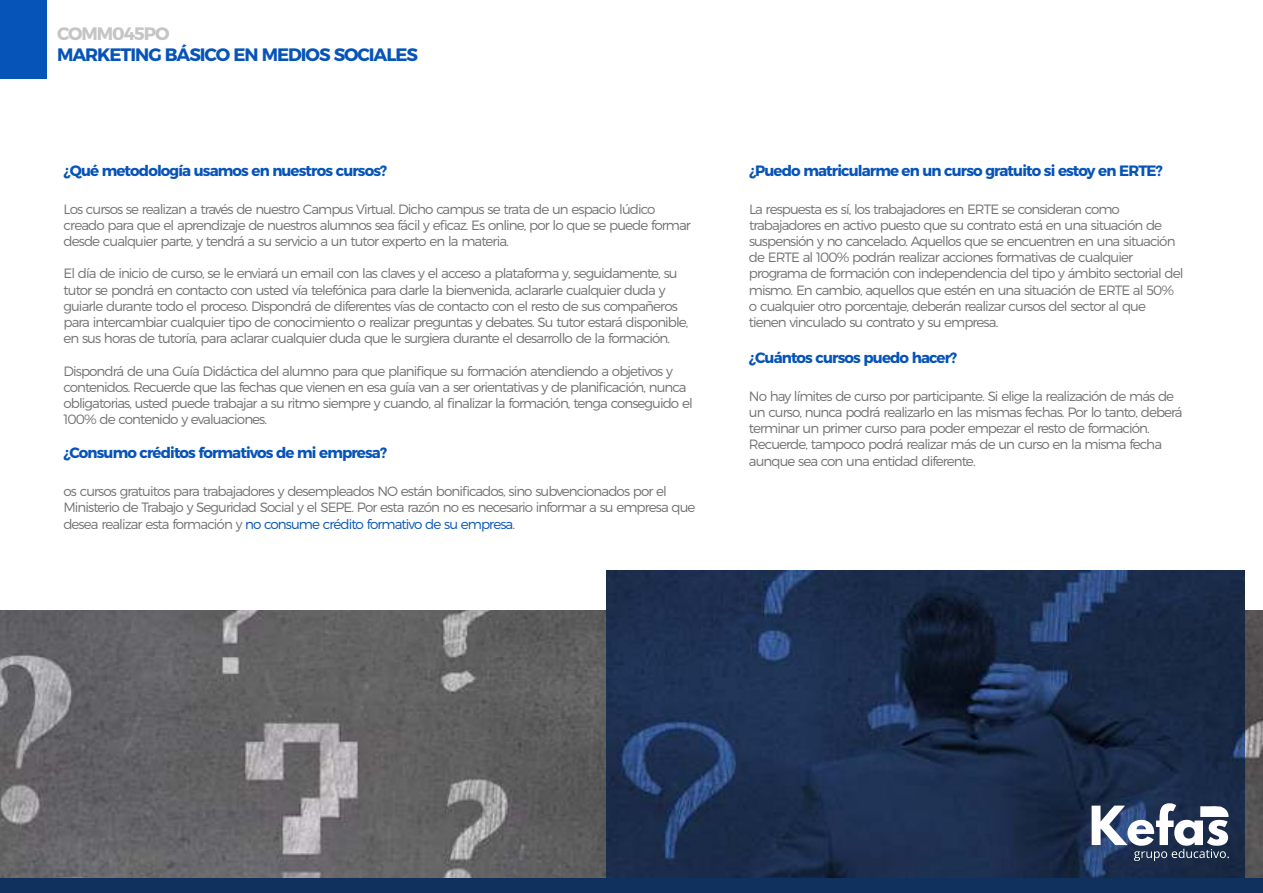
<style>
.page{position:relative;width:1263px;height:893px;background:#fff}
.page>*{position:absolute;margin:0;border:0;box-sizing:border-box;transform-origin:0 0}
.t1{font:italic 700 18px "Montserrat";letter-spacing:-.06em;color:#0754b8}
.t2{font:italic 700 18px "Montserrat";letter-spacing:-.06em;color:#c6c4c4}
.t3{font:italic 700 15px "Montserrat";letter-spacing:-.06em;color:#0754b8}
.t4{font:italic 300 13.5px/16.2px "Montserrat";letter-spacing:-.07em;color:#727271}
.s1{color:#0754b8}
</style>
<div class="page">
<img style="left:0;top:611px;width:1263px;height:267px">
<img style="left:606px;top:571px;width:638px;height:307px">
<svg style="left:1091px;top:802px;width:138px;height:59px"></svg>
<div style="left:0;top:878px;width:1263px;height:15px;background:#10315d"></div>
<div style="left:0;top:0;width:46px;height:78px;background:#0754b8"></div>
<h1 class="t2" style="left:57px;top:22px;width:114px">COMM045PO</h1>
<h1 class="t1" style="left:57px;top:44px;width:363px">MARKETING BÁSICO EN MEDIOS SOCIALES</h1>
<p class="t3" style="left:64px;top:161px;width:325px">¿Qué metodología usamos en nuestros cursos?</p>
<p class="t4" style="left:64px;top:201px;width:629px">Los cursos se realizan a través de nuestro Campus Virtual. Dicho campus se trata de un espacio lúdico creado para que el aprendizaje de nuestros alumnos sea fácil y eficaz. Es online, por lo que se puede formar desde cualquier parte, y tendrá a su servicio a un tutor experto en la materia.</p>
<p class="t4" style="left:63px;top:265px;width:627px">El día de inicio de curso, se le enviará un email con las claves y el acceso a plataforma y, seguidamente, su tutor se pondrá en contacto con usted vía telefónica para darle la bienvenida, aclararle cualquier duda y guiarle durante todo el proceso. Dispondrá de diferentes vías de contacto con el resto de sus compañeros para intercambiar cualquier tipo de conocimiento o realizar preguntas y debates. Su tutor estará disponible, en sus horas de tutoría, para aclarar cualquier duda que le surgiera durante el desarrollo de la formación.</p>
<p class="t4" style="left:63px;top:363px;width:631px">Dispondrá de una Guía Didáctica del alumno para que planifique su formación atendiendo a objetivos y contenidos. Recuerde que las fechas que vienen en esa guía van a ser orientativas y de planificación, nunca obligatorias, usted puede trabajar a su ritmo siempre y cuando, al finalizar la formación, tenga conseguido el 100% de contenido y evaluaciones.</p>
<p class="t3" style="left:63px;top:444px;width:325px">¿Consumo créditos formativos de mi empresa?</p>
<p class="t4" style="left:63px;top:483px;width:634px">os cursos gratuitos para trabajadores y desempleados NO están bonificados, sino subvencionados por el<br>Ministerio de Trabajo y Seguridad Social y el SEPE. Por esta razón no es necesario informar a su empresa que desea realizar esta formación y <span class="s1">no consume crédito formativo de su empresa</span>.</p>
<p class="t3" style="left:749px;top:161px;width:415px">¿Puedo matricularme en un curso gratuito si estoy en ERTE?</p>
<p class="t4" style="left:749px;top:201px;width:436px">La respuesta es sí, los trabajadores en ERTE se consideran como trabajadores en activo puesto que su contrato está en una situación de suspensión y no cancelado. Aquellos que se encuentren en una situación de ERTE al 100% podrán realizar acciones formativas de cualquier programa de formación con independencia del tipo y ámbito sectorial del mismo. En cambio, aquellos que estén en una situación de ERTE al 50% o cualquier otro porcentaje, deberán realizar cursos del sector al que tienen vinculado su contrato y su empresa.</p>
<p class="t3" style="left:749px;top:348px;width:210px">¿Cuántos cursos puedo hacer?</p>
<p class="t4" style="left:749px;top:388px;width:435px">No hay límites de curso por participante. Si elige la realización de más de un curso, nunca podrá realizarlo en las mismas fechas. Por lo tanto, deberá terminar un primer curso para poder empezar el resto de formación.<br>Recuerde, tampoco podrá realizar más de un curso en la misma fecha aunque sea con una entidad diferente.</p>
</div>
